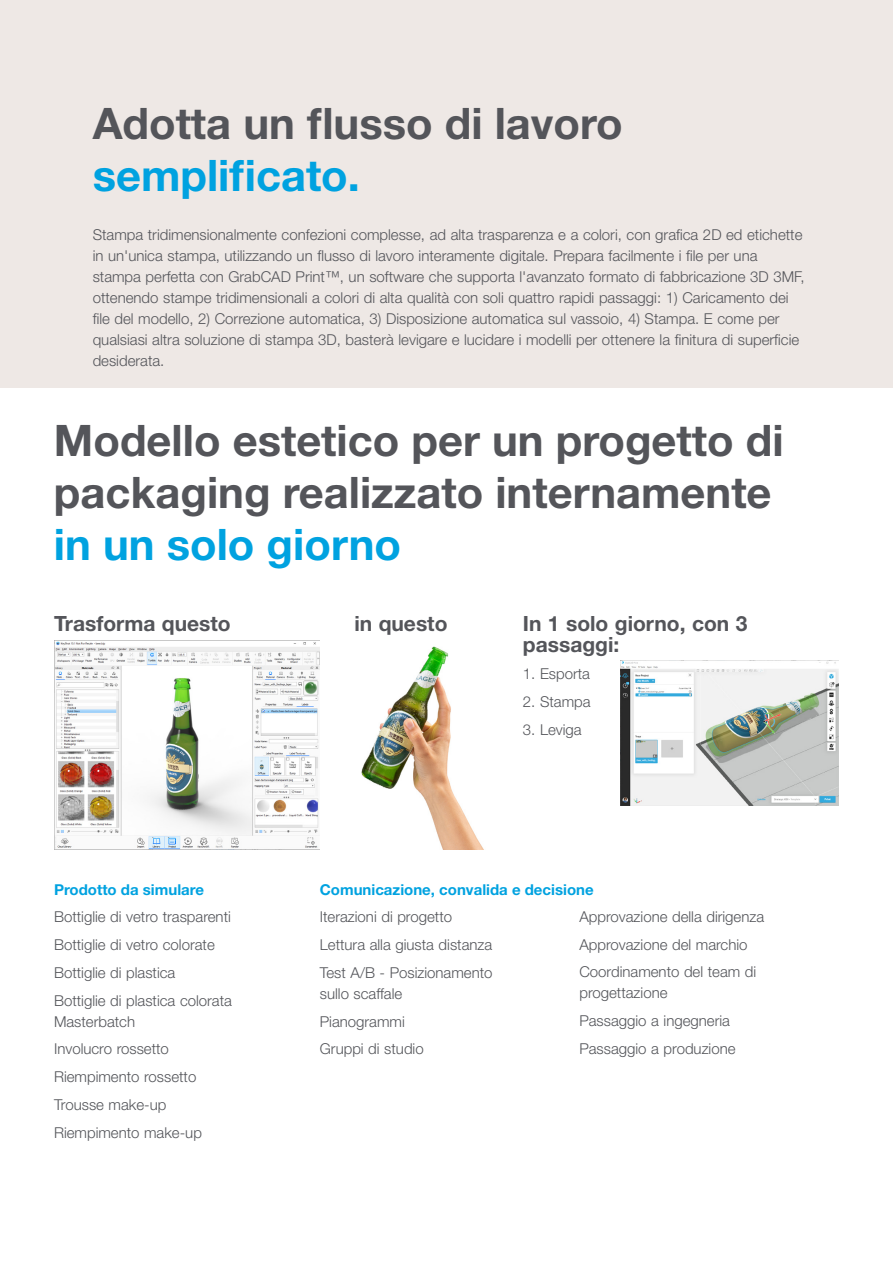
<style>
.page{position:relative;width:893px;height:1263px;background:#fff}
.page>*{position:absolute;margin:0;border:0;box-sizing:border-box;transform-origin:0 0}
.t1{font:700 43.5px/52.2px "Helvetica Neue LT Std";color:#54555a}
.t2{font:700 43.5px "Helvetica Neue LT Std";color:#00a2e0}
.t3{font:700 21px/21px "Helvetica Neue LT Std";color:#54555a}
.t4{font:300 15px/27.8px "Helvetica Neue LT Std";color:#54555a}
.t5{font:700 15px "Helvetica Neue LT Std";color:#00a2e0}
</style>
<div class="page">
<div style="left:0;top:0;width:893px;height:387px;background:#eee8e5"></div>
<img style="left:54px;top:640px;width:266px;height:209px">
<img style="left:620px;top:660px;width:219px;height:145px">
<img style="left:361px;top:646px;width:123px;height:203px">
<h1 class="t1" style="left:93px;top:96px;width:532px">Adotta un flusso di lavoro</h1>
<h1 class="t2" style="left:93px;top:149px;width:269px">semplificato.</h1>
<p class="t4" style="left:93px;top:224px;width:713px;line-height:21px">Stampa tridimensionalmente confezioni complesse, ad alta trasparenza e a colori, con grafica 2D ed etichette in un'unica stampa, utilizzando un flusso di lavoro interamente digitale. Prepara facilmente i file per una stampa perfetta con GrabCAD Print™, un software che supporta l'avanzato formato di fabbricazione 3D 3MF, ottenendo stampe tridimensionali a colori di alta qualità con soli quattro rapidi passaggi: 1) Caricamento dei file del modello, 2) Correzione automatica, 3) Disposizione automatica sul vassoio, 4) Stampa. E come per qualsiasi altra soluzione di stampa 3D, basterà levigare e lucidare i modelli per ottenere la finitura di superficie desiderata.</p>
<h1 class="t1" style="left:54px;top:413px;width:731px">Modello estetico per un progetto di packaging realizzato internamente</h1>
<h1 class="t2" style="left:54px;top:518px;width:349px">in un solo giorno</h1>
<h2 class="t3" style="left:54px;top:612px;width:178px">Trasforma questo</h2>
<h2 class="t3" style="left:354px;top:612px;width:95px">in questo</h2>
<h2 class="t3" style="left:523px;top:612px;width:226px">In 1 solo giorno, con 3 passaggi:</h2>
<p class="t4" style="left:523px;top:660px;width:69px">1. Esporta</p>
<p class="t4" style="left:523px;top:688px;width:69px">2. Stampa</p>
<p class="t4" style="left:523px;top:715px;width:60px">3. Leviga</p>
<p class="t5" style="left:54px;top:880px;width:151px">Prodotto da simulare</p>
<p class="t4" style="left:54px;top:903px;width:179px">Bottiglie di vetro trasparenti<br>Bottiglie di vetro colorate<br>Bottiglie di plastica<br>Bottiglie di plastica colorata</p>
<p class="t4" style="left:54px;top:1007px;width:149px">Masterbatch<br>Involucro rossetto<br>Riempimento rossetto<br>Trousse make-up<br>Riempimento make-up</p>
<p class="t5" style="left:320px;top:880px;width:275px">Comunicazione, convalida e decisione</p>
<p class="t4" style="left:320px;top:903px;width:174px">Iterazioni di progetto<br>Lettura alla giusta distanza<br>Test A/B - Posizionamento</p>
<p class="t4" style="left:320px;top:979px;width:105px">sullo scaffale<br>Pianogrammi<br>Gruppi di studio</p>
<p class="t4" style="left:579px;top:902px;width:186px">Approvazione della dirigenza<br>Approvazione del marchio<br>Coordinamento del team di</p>
<p class="t4" style="left:579px;top:979px;width:158px">progettazione<br>Passaggio a ingegneria<br>Passaggio a produzione</p>
</div>
